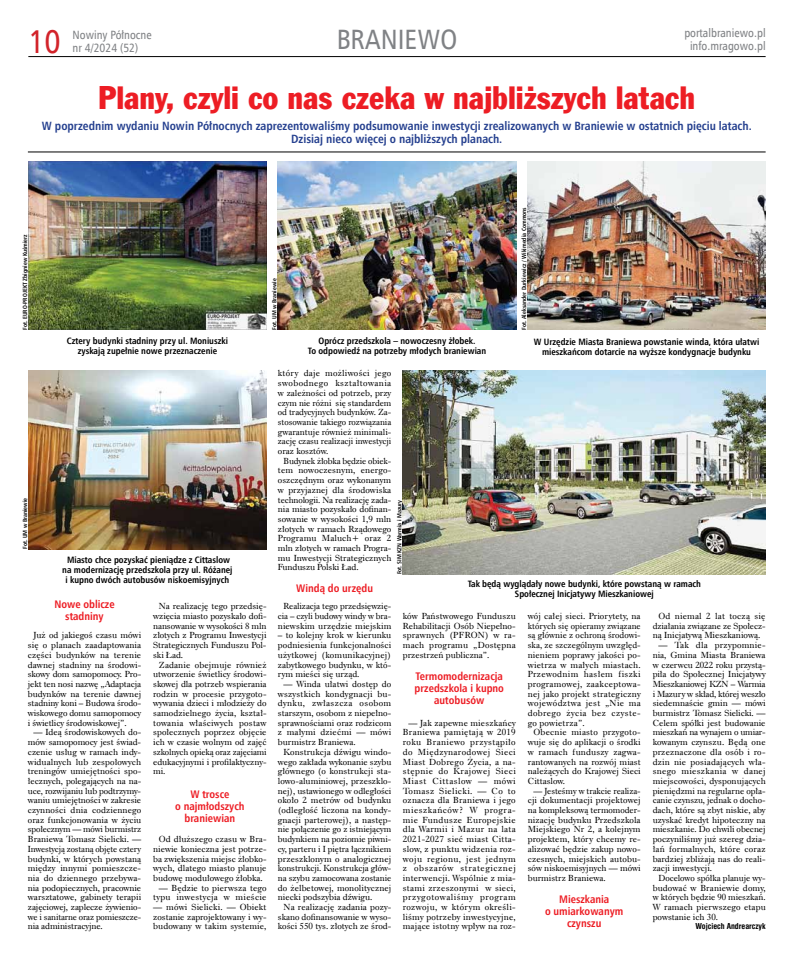
<style>
.page{position:relative;width:794px;height:964px;background:#fff}
.page>*{position:absolute;margin:0;border:0;box-sizing:border-box;transform-origin:0 0}
.t1{font:33px "Humnst 777 Cn EU";color:#d2232a}
.t2{font:32px "Frank Goth Cn EU";color:#ed1d24}
.t3{font:28px "Humnst 777 Cn EU";color:#808285}
.t4{font:700 12px/13px "Humnst 777 Cn EU";color:#25408f;text-align:center}
.t5{font:12px/13px "Humnst 777 Cn EU";color:#808285}
.t6{font:700 11px/12px "Humnst 777 Cn EU";color:#ed1d24;text-align:center}
.t7{font:700 9.2px/10px "Humnst 777 Cn EU";color:#000;text-align:center}
.t8{font:9.1px/9.7px "Dutch 766 EU";color:#000;text-align:justify}
.t9{font:9.1px/9.7px "Dutch 766 EU";letter-spacing:.03em;color:#000;text-align:right}
.t10{font:700 8px "Swis 721 Cn EU";color:#000}
.t11{font:700 6px "Humnst 777 Cn EU";color:#000}
</style>
<div class="page">
<hr style="left:28px;top:56px;width:737px;height:1px;background:#000">
<hr style="left:28px;top:152px;width:737px;height:1px;background:#000">
<img style="left:28px;top:161px;width:238px;height:169px">
<img style="left:278px;top:161px;width:238px;height:169px">
<img style="left:527px;top:161px;width:238px;height:169px">
<img style="left:28px;top:370px;width:238px;height:179px">
<img style="left:403px;top:370px;width:362px;height:204px">
<h1 class="t1" style="left:28px;top:21px;width:34px">10</h1>
<h3 class="t5" style="left:73px;top:28px;width:81px">Nowiny Północne nr 4/2024 (52)</h3>
<h3 class="t5" style="left:684px;top:27px;width:83px">portalbraniewo.pl</h3>
<h3 class="t3" style="left:337px;top:22px;width:16px">bran</h3>
<h3 class="t3" style="left:398px;top:22px;width:40px">iewo</h3>
<h3 class="t5" style="left:690px;top:39px;width:77px">info.mragowo.pl</h3>
<h2 class="t2" style="left:98px;top:76px;width:598px">Plany, czyli co nas czeka w najbliższych latach</h2>
<h3 class="t4" style="left:42px;top:119px;width:711px">W poprzednim wydaniu Nowin Północnych zaprezentowaliśmy podsumowanie inwestycji zrealizowanych w Braniewie w ostatnich pięciu latach.<br>Dzisiaj nieco więcej o najbliższych planach.</h3>
<p class="t11" style="left:21px;top:330px;width:97px;rotate:-90deg">Fot. EURO-PROJEKT Zbigniew Kuśmierz</p>
<p class="t7" style="left:67px;top:335px;width:163px">Cztery budynki stadniny przy ul. Moniuszki zyskają zupełnie nowe przeznaczenie</p>
<p class="t11" style="left:271px;top:330px;width:53px;rotate:-90deg">Fot. UM w Braniewie</p>
<p class="t11" style="left:520px;top:330px;width:124px;rotate:-90deg">Fot. Aleksander Durkiewicz / Wikimedia Commons</p>
<p class="t7" style="left:308px;top:335px;width:180px">Oprócz przedszkola – nowoczesny żłobek.<br>To odpowiedź na potrzeby młodych braniewian</p>
<p class="t7" style="left:534px;top:337px;width:227px">W Urzędzie Miasta Braniewa powstanie winda, która ułatwi mieszkańcom dotarcie na wyższe kondygnacje budynku</p>
<p class="t8" style="left:278px;top:369px;width:115px">który daje możliwości jego swobodnego kształtowania w zależności od potrzeb, przy czym nie różni się standardem od tradycyjnych budynków. Za&shy;stosowanie takiego rozwiązania gwarantuje również minimali&shy;zację czasu realizacji inwestycji oraz kosztów.</p>
<p class="t8" style="left:278px;top:456px;width:115px;text-indent:6px">Budynek żłobka będzie obiek&shy;tem nowoczesnym, energo&shy;oszczędnym oraz wykonanym w przyjaznej dla środowiska technologii. Na realizację zada&shy;nia miasto pozyskało dofinan&shy;sowanie w wysokości 1,9 mln złotych w ramach Rządowego Programu Maluch+ oraz 2 mln złotych w ramach Progra&shy;mu Inwestycji Strategicznych Funduszu Polski Ład.</p>
<p class="t6" style="left:296px;top:582px;width:78px">Windą do urzędu</p>
<p class="t8" style="left:278px;top:601px;width:115px;text-indent:6px">Realizacja tego przedsięwzię&shy;cia – czyli budowy windy w bra&shy;niewskim urzędzie miejskim</p>
<p class="t8" style="left:278px;top:630px;width:115px">– to kolejny krok w kierunku podniesienia funkcjonalności użytkowej (komunikacyjnej) zabytkowego budynku, w któ&shy;rym mieści się urząd.</p>
<p class="t8" style="left:278px;top:679px;width:115px;text-indent:6px">— Winda ułatwi dostęp do wszystkich kondygnacji bu&shy;dynku, zwłaszcza osobom starszym, osobom z niepełno&shy;sprawnościami oraz rodzicom z małymi dziećmi — mówi burmistrz Braniewa.</p>
<p class="t8" style="left:278px;top:747px;width:115px;text-indent:6px">Konstrukcja dźwigu windo&shy;wego zakłada wykonanie szybu głównego (o konstrukcji sta&shy;lowo-aluminiowej, przeszklo&shy;nej), ustawionego w odległości około 2 metrów od budynku (odległość liczona na kondy&shy;gnacji parterowej), a następ&shy;nie połączenie go z istniejącym budynkiem na poziomie piwni&shy;cy, parteru i I piętra łącznikiem przeszklonym o analogicznej konstrukcji. Konstrukcja głów&shy;na szybu zamocowana zostanie do żelbetowej, monolitycznej niecki podszybia dźwigu.</p>
<p class="t8" style="left:278px;top:902px;width:115px;text-indent:6px">Na realizację zadania pozy&shy;skano dofinansowanie w wyso&shy;kości 550 tys. złotych ze środ-</p>
<p class="t11" style="left:21px;top:549px;width:53px;rotate:-90deg">Fot. UM w Braniewie</p>
<p class="t11" style="left:395px;top:574px;width:76px;rotate:-90deg">Fot. SIM KZN Warmia i Mazury</p>
<p class="t7" style="left:62px;top:554px;width:172px">Miasto chce pozyskać pieniądze z Cittaslow na modernizację przedszkola przy ul. Różanej i kupno dwóch autobusów niskoemisyjnych</p>
<p class="t7" style="left:468px;top:579px;width:235px">Tak będą wyglądały nowe budynki, które powstaną w ramach<br>Społecznej Inicjatywy Mieszkaniowej</p>
<p class="t6" style="left:54px;top:598px;width:62px">Nowe oblicze stadniny</p>
<p class="t8" style="left:28px;top:630px;width:115px;text-indent:6px">Już od jakiegoś czasu mówi się o planach zaadaptowania części budynków na terenie dawnej stadniny na środowi&shy;skowy dom samopomocy. Pro&shy;jekt ten nosi nazwę „Adaptacja budynków na terenie dawnej stadniny koni – Budowa środo&shy;wiskowego domu samopomocy i świetlicy środowiskowej”.</p>
<p class="t8" style="left:28px;top:727px;width:115px;text-indent:6px">— Ideą środowiskowych do&shy;mów samopomocy jest świad&shy;czenie usług w ramach indy&shy;widualnych lub zespołowych treningów umiejętności spo&shy;łecznych, polegających na na&shy;uce, rozwijaniu lub podtrzymy&shy;waniu umiejętności w zakresie czynności dnia codziennego oraz funkcjonowania w życiu społecznym — mówi burmistrz Braniewa Tomasz Sielicki. — Inwestycją zostaną objęte cztery budynki, w których powstaną między innymi pomieszcze&shy;nia do dziennego przebywa&shy;nia podopiecznych, pracownie warsztatowe, gabinety terapii zajęciowej, zaplecze żywienio&shy;we i sanitarne oraz pomieszcze&shy;nia administracyjne.</p>
<p class="t8" style="left:153px;top:601px;width:115px;text-indent:6px">Na realizację tego przedsię&shy;wzięcia miasto pozyskało dofi&shy;nansowanie w wysokości 8 mln złotych z Programu Inwestycji Strategicznych Funduszu Pol&shy;ski Ład.</p>
<p class="t8" style="left:153px;top:660px;width:115px;text-indent:6px">Zadanie obejmuje również utworzenie świetlicy środowi&shy;skowej dla potrzeb wspierania rodzin w procesie przygoto&shy;wywania dzieci i młodzieży do samodzielnego życia, kształ&shy;towania właściwych postaw społecznych poprzez objęcie ich w czasie wolnym od zajęć szkolnych opieką oraz zajęciami edukacyjnymi i profilaktyczny&shy;mi.</p>
<p class="t6" style="left:175px;top:788px;width:71px">W trosce<br>o najmłodszych braniewian</p>
<p class="t8" style="left:153px;top:834px;width:115px;text-indent:6px">Od dłuższego czasu w Bra&shy;niewie konieczna jest potrze&shy;ba zwiększenia miejsc żłobko&shy;wych, dlatego miasto planuje budowę modułowego żłobka.</p>
<p class="t9" style="left:153px;top:883px;width:115px">— Będzie to pierwsza tego typu inwestycja w mieście</p>
<p class="t8" style="left:153px;top:902px;width:115px">— mówi Sielicki. — Obiekt zostanie zaprojektowany i wy&shy;budowany w takim systemie,</p>
<p class="t8" style="left:652px;top:611px;width:114px;text-indent:6px">Od niemal 2 lat toczą się działania związane ze Społecz&shy;ną Inicjatywą Mieszkaniową.</p>
<p class="t8" style="left:652px;top:640px;width:114px;text-indent:6px">— Tak dla przypomnie&shy;nia, Gmina Miasta Braniewa w czerwcu 2022 roku przystą&shy;piła do Społecznej Inicjatywy Mieszkaniowej KZN – Warmia i Mazury w skład, której weszło siedemnaście gmin — mówi burmistrz Tomasz Sielicki. — Celem spółki jest budowanie mieszkań na wynajem o umiar&shy;kowanym czynszu. Będą one przeznaczone dla osób i ro&shy;dzin nie posiadających wła&shy;snego mieszkania w danej miejscowości, dysponujących pieniędzmi na regularne opła&shy;canie czynszu, jednak o docho&shy;dach, które są zbyt niskie, aby uzyskać kredyt hipoteczny na mieszkanie. Do chwili obecnej poczyniliśmy już szereg dzia&shy;łań formalnych, które coraz bardziej zbliżają nas do reali&shy;zacji inwestycji.</p>
<p class="t8" style="left:652px;top:873px;width:114px;text-indent:6px">Docelowo spółka planuje wy&shy;budować w Braniewie domy, w których będzie 90 mieszkań.<br>W ramach pierwszego etapu powstanie ich 30.</p>
<p class="t10" style="left:695px;top:922px;width:71px">Wojciech Andrearczyk</p>
<p class="t8" style="left:403px;top:611px;width:114px">ków Państwowego Funduszu Rehabilitacji Osób Niepełno&shy;sprawnych (PFRON) w ra&shy;mach programu „Dostępna przestrzeń publiczna”.</p>
<p class="t6" style="left:414px;top:670px;width:91px">Termomodernizacja przedszkola i kupno autobusów</p>
<p class="t8" style="left:403px;top:718px;width:114px;text-indent:6px">— Jak zapewne mieszkańcy Braniewa pamiętają w 2019 roku Braniewo przystąpiło do Międzynarodowej Sieci Miast Dobrego Życia, a na&shy;stępnie do Krajowej Sieci Miast Cittaslow — mówi Tomasz Sielicki. — Co to oznacza dla Braniewa i jego mieszkańców? W progra&shy;mie Fundusze Europejskie dla Warmii i Mazur na lata 2021-2027 sieć miast Citta&shy;slow, z punktu widzenia roz&shy;woju regionu, jest jednym z obszarów strategicznej interwencji. Wspólnie z mia&shy;stami zrzeszonymi w sieci, przygotowaliśmy program rozwoju, w którym określi&shy;liśmy potrzeby inwestycyjne, mające istotny wpływ na roz-</p>
<p class="t8" style="left:528px;top:611px;width:114px">wój całej sieci. Priorytety, na których się opieramy związane są głównie z ochroną środowi&shy;ska, ze szczególnym uwzględ&shy;nieniem poprawy jakości po&shy;wietrza w małych miastach.<br>Przewodnim hasłem fiszki programowej, zaakceptowa&shy;nej jako projekt strategiczny województwa jest „Nie ma dobrego życia bez czyste&shy;go powietrza”.</p>
<p class="t8" style="left:528px;top:727px;width:114px;text-indent:6px">Obecnie miasto przygoto&shy;wuje się do aplikacji o środki w ramach funduszy zagwa&shy;rantowanych na rozwój miast należących do Krajowej Sieci Cittaslow.</p>
<p class="t8" style="left:528px;top:786px;width:114px;text-indent:6px">— Jesteśmy w trakcie realiza&shy;cji dokumentacji projektowej na kompleksową termomoder&shy;nizację budynku Przedszkola Miejskiego Nr 2, a kolejnym projektem, który chcemy re&shy;alizować będzie zakup nowo&shy;czesnych, miejskich autobu&shy;sów niskoemisyjnych — mówi burmistrz Braniewa.</p>
<p class="t6" style="left:545px;top:893px;width:80px">Mieszkania<br>o umiarkowanym czynszu</p>
</div>
